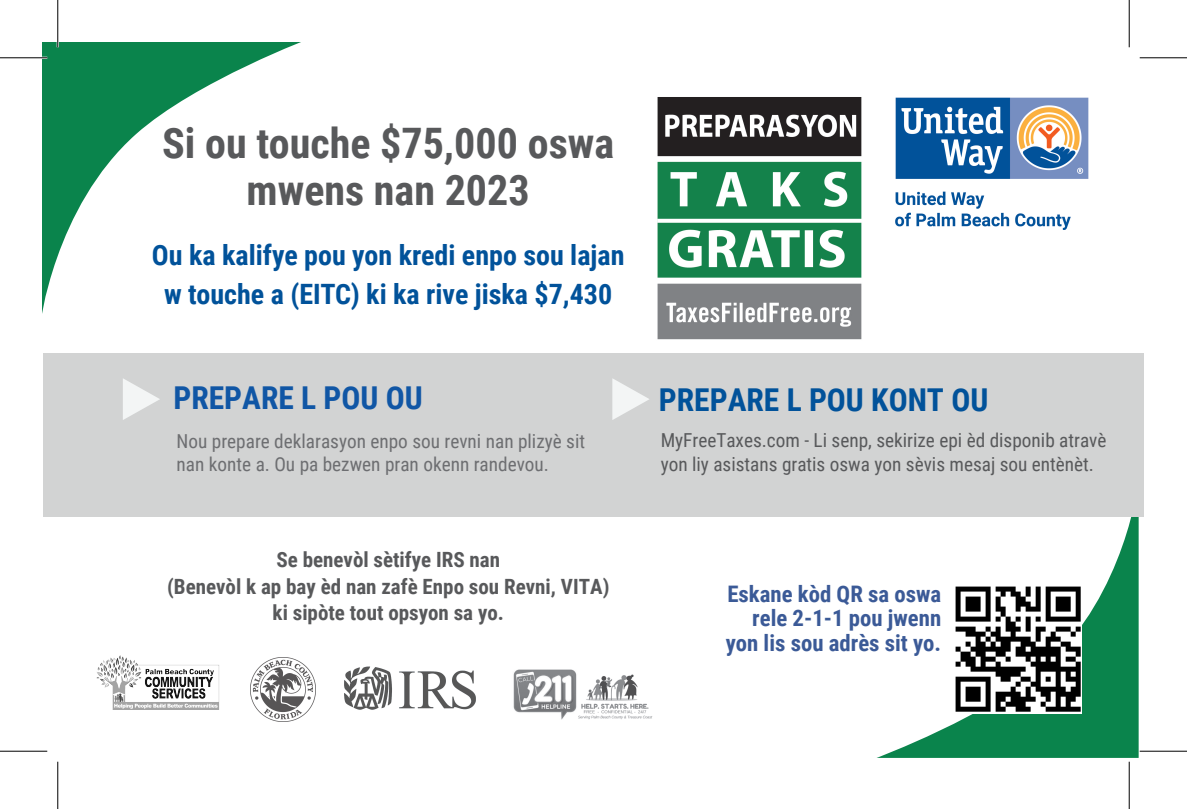
<style>
.page{position:relative;width:1187px;height:809px;background:#fff}
.page>*{position:absolute;margin:0;border:0;box-sizing:border-box;transform-origin:0 0}
.t1{font:700 42px/47.2px "Roboto Condensed";color:#58595b;text-align:center}
.t2{font:700 31.5px "Roboto Condensed";color:#01529a}
.t3{font:700 31.5px "Roboto Condensed";color:#1056a5}
.t4{font:700 28px/38.5px "Roboto Condensed";color:#01529a;text-align:center}
.t5{font:700 22.75px/24.5px "Roboto Condensed";color:#3b5a97;text-align:right}
.t6{font:700 21px/26.2px "Roboto Condensed";color:#58595b;text-align:center}
.t7{font:19.25px/23.4px "Roboto Condensed";color:#58595b}
.t8{font:19.25px/22.8px "Roboto Condensed";color:#6d6e71}
</style>
<div class="page">
<img style="left:657px;top:97px;width:205px;height:243px">
<svg style="left:876px;top:516px;width:262px;height:241px"></svg>
<div style="left:43px;top:353px;width:1100px;height:163px;background:#d2d3d3"></div>
<img style="left:895px;top:97px;width:194px;height:132px">
<img style="left:251px;top:657px;width:64px;height:64px">
<img style="left:513px;top:669px;width:140px;height:51px">
<img style="left:96px;top:655px;width:124px;height:54px">
<img style="left:344px;top:666px;width:132px;height:44px">
<svg style="left:42px;top:42px;width:259px;height:272px"></svg>
<img style="left:951px;top:579px;width:130px;height:134px">
<svg style="left:123px;top:378px;width:37px;height:42px"></svg>
<svg style="left:612px;top:378px;width:37px;height:42px"></svg>
<hr style="left:0;top:57px;width:47px;height:2px;background:#fff">
<hr style="left:57px;top:0;width:2px;height:47px;background:#fff">
<hr style="left:0;top:57px;width:47px;height:1px;background:#000">
<hr style="left:1139px;top:57px;width:47px;height:1px;background:#000">
<hr style="left:0;top:750px;width:47px;height:1px;background:#000">
<hr style="left:1139px;top:750px;width:47px;height:1px;background:#000">
<hr style="left:57px;top:0;width:1px;height:47px;background:#000">
<hr style="left:57px;top:761px;width:1px;height:47px;background:#000">
<hr style="left:1128px;top:0;width:1px;height:47px;background:#000">
<hr style="left:1128px;top:761px;width:1px;height:47px;background:#000">
<h1 class="t1" style="left:162px;top:118px;width:453px">Si ou touche $75,000 oswa mwens nan 2023</h1>
<h3 class="t4" style="left:152px;top:235px;width:474px">Ou ka kalifye pou yon kredi enpo sou lajan w touche a (EITC) ki ka rive jiska $7,430</h3>
<h2 class="t3" style="left:173px;top:375px;width:251px">PREPARE L POU OU</h2>
<h2 class="t2" style="left:659px;top:377px;width:331px">PREPARE L POU KONT OU</h2>
<p class="t8" style="left:177px;top:429px;width:410px">Nou prepare deklarasyon enpo sou revni nan plizyè sit nan konte a. Ou pa bezwen pran okenn randevou.</p>
<p class="t7" style="left:660px;top:428px;width:447px">MyFreeTaxes.com - Li senp, sekirize epi èd disponib atravè yon liy asistans gratis oswa yon sèvis mesaj sou entènèt.</p>
<p class="t6" style="left:167px;top:546px;width:444px">Se benevòl sètifye IRS nan<br>(Benevòl k ap bay èd nan zafè Enpo sou Revni, VITA) ki sipòte tout opsyon sa yo.</p>
<p class="t5" style="left:725px;top:580px;width:217px">Eskane kòd QR sa oswa rele 2-1-1 pou jwenn yon lis sou adrès sit yo.</p>
</div>
